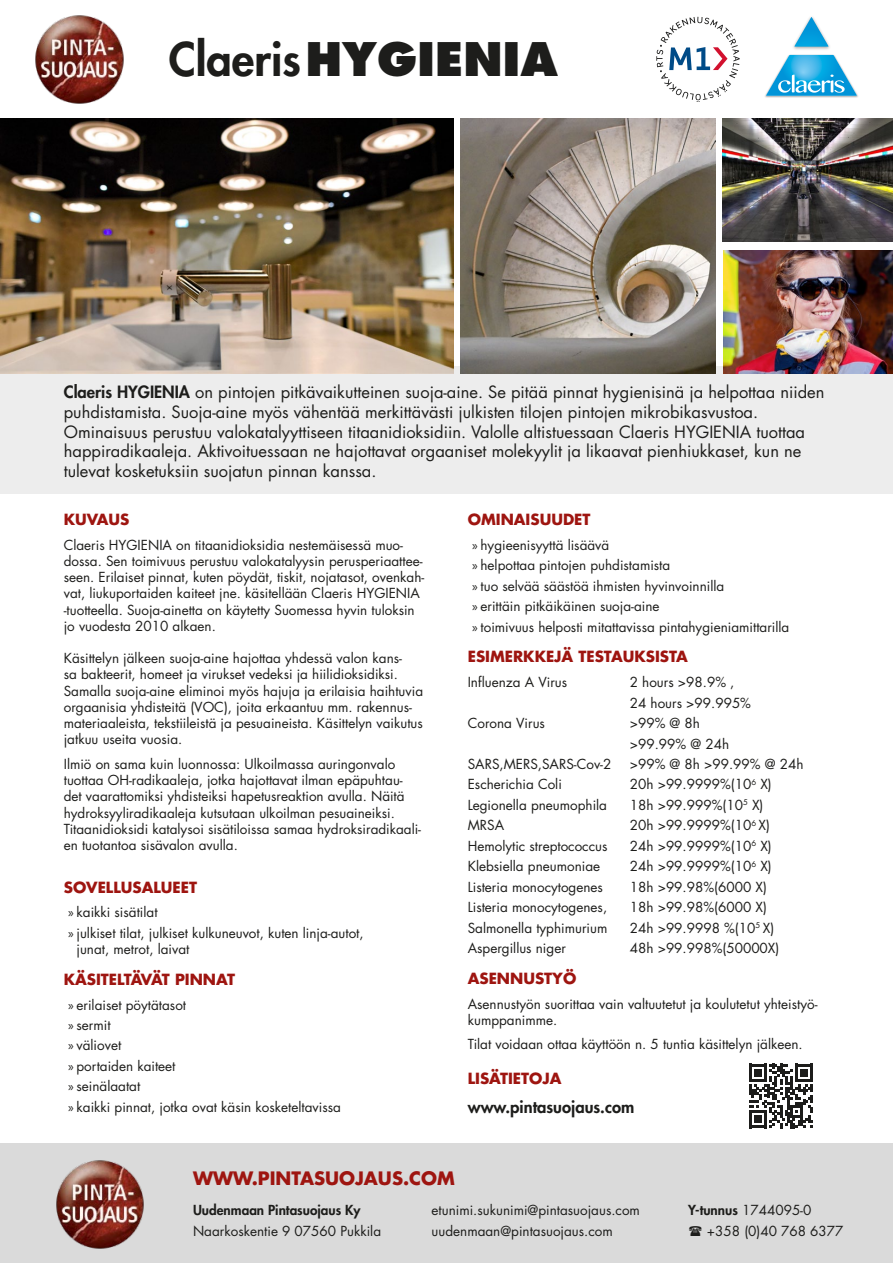
<style>
.page{position:relative;width:893px;height:1263px;background:#fff}
.page>*{position:absolute;margin:0;border:0;box-sizing:border-box;transform-origin:0 0}
.otsikko24p{font:800 45px "Futura Std";color:#1d1d1b}
.otsikko14p{font:700 18px "Futura Std";color:#9e1510}
.inkku{font:16.5px/19.8px "Futura Std";color:#1d1d1b}
.leipä{font:800 16.5px "Futura Std";color:#1d1d1b}
.väli{font:700 15px "Futura Std";color:#9e1510}
.leipä-2{font:700 15px "Futura Std";color:#9e1510}
.leipä-3{font:13.5px/16.2px "Futura Std";color:#1d1d1b}
.pallolista{font:13.5px "Futura Std";color:#1d1d1b}
.leipä-4{font:800 13.5px "Futura Std";color:#1d1d1b}
.s1{font-style:inherit}
.s2{font-weight:800}
.s3{font-family:"Myriad Pro"}
</style>
<div class="page">
<div style="left:0;top:366px;width:893px;height:127px;background:#ededed"></div>
<div style="left:0;top:1144px;width:893px;height:119px;background:#dadada"></div>
<img style="left:56px;top:1160px;width:88px;height:89px">
<svg style="left:749px;top:1064px;width:64px;height:64px"></svg>
<img style="left:0;top:118px;width:454px;height:255px">
<img style="left:461px;top:118px;width:255px;height:255px">
<img style="left:723px;top:118px;width:170px;height:124px">
<img style="left:723px;top:250px;width:170px;height:123px">
<img style="left:35px;top:15px;width:89px;height:89px">
<img style="left:793px;top:45px;width:37px;height:5px">
<svg style="left:794px;top:17px;width:35px;height:30px"></svg>
<img style="left:765px;top:54px;width:93px;height:44px">
<svg style="left:766px;top:55px;width:91px;height:41px"></svg>
<svg style="left:656px;top:17px;width:84px;height:85px"></svg>
<p class="otsikko24p" style="left:169px;top:30px;width:390px"><span class="s1">Claeris</span>HYGIENIA</p>
<p class="inkku" style="left:64px;top:382px;width:762px"><span class="s2">Claeris HYGIENIA</span> on pintojen pitkävaikutteinen suoja-aine. Se pitää pinnat hygienisinä ja helpottaa niiden puhdistamista. Suoja-aine myös vähentää merkittävästi julkisten tilojen pintojen mikrobikasvustoa.<br>Ominaisuus perustuu valokatalyyttiseen titaanidioksidiin. Valolle altistuessaan Claeris HYGIENIA tuottaa happiradikaaleja. Aktivoituessaan ne hajottavat orgaaniset molekyylit ja likaavat pienhiukkaset, kun ne tulevat kosketuksiin suojatun pinnan kanssa.</p>
<p class="väli" style="left:64px;top:509px;width:67px">KUVAUS</p>
<p class="leipä-3" style="left:64px;top:537px;width:362px">Claeris HYGIENIA on titaanidioksidia nestemäisessä muo&shy;dossa. Sen toimivuus perustuu valokatalyysin perusperiaattee&shy;seen. Erilaiset pinnat, kuten pöydät, tiskit, nojatasot, ovenkah&shy;vat, liukuportaiden kaiteet jne. käsitellään Claeris HYGIENIA -tuotteella. Suoja-ainetta on käytetty Suomessa hyvin tuloksin jo vuodesta 2010 alkaen.</p>
<p class="leipä-3" style="left:64px;top:650px;width:361px">Käsittelyn jälkeen suoja-aine hajottaa yhdessä valon kans-<br>sa bakteerit, homeet ja virukset vedeksi ja hiilidioksidiksi.<br>Samalla suoja-aine eliminoi myös hajuja ja erilaisia haihtuvia orgaanisia yhdisteitä (VOC), joita erkaantuu mm. rakennus&shy;materiaaleista, tekstiileistä ja pesuaineista. Käsittelyn vaikutus jatkuu useita vuosia.</p>
<p class="leipä-3" style="left:64px;top:756px;width:359px">Ilmiö on sama kuin luonnossa: Ulkoilmassa auringonvalo tuottaa OH-radikaaleja, jotka hajottavat ilman epäpuhtau&shy;det vaarattomiksi yhdisteiksi hapetusreaktion avulla. Näitä hydroksyyliradikaaleja kutsutaan ulkoilman pesuaineiksi.<br>Titaanidioksidi katalysoi sisätiloissa samaa hydroksiradikaali&shy;en tuotantoa sisävalon avulla.</p>
<p class="leipä-2" style="left:64px;top:877px;width:135px">SOVELLUSALUEET</p>
<p class="leipä-3" style="left:68px;top:904px;width:91px"><span class="s3">»</span> kaikki sisätilat</p>
<p class="leipä-3" style="left:77px;top:925px;width:289px;text-indent:-9px"><span class="s3">»</span> julkiset tilat, julkiset kulkuneuvot, kuten linja-autot, junat, metrot, laivat</p>
<p class="väli" style="left:64px;top:969px;width:173px">KÄSITELTÄVÄT PINNAT</p>
<p class="leipä-3" style="left:68px;top:997px;width:120px"><span class="s3">»</span> erilaiset pöytätasot</p>
<p class="leipä-3" style="left:68px;top:1017px;width:44px"><span class="s3">»</span> sermit</p>
<p class="leipä-3" style="left:68px;top:1037px;width:55px"><span class="s3">»</span> väliovet</p>
<p class="leipä-3" style="left:68px;top:1058px;width:109px"><span class="s3">»</span> portaiden kaiteet</p>
<p class="leipä-3" style="left:68px;top:1078px;width:74px"><span class="s3">»</span> seinälaatat</p>
<p class="leipä-3" style="left:68px;top:1099px;width:274px"><span class="s3">»</span> kaikki pinnat, jotka ovat käsin kosketeltavissa</p>
<p class="väli" style="left:468px;top:509px;width:124px">OMINAISUUDET</p>
<p class="leipä-3" style="left:472px;top:537px;width:139px"><span class="s3">»</span> hygieenisyyttä lisäävä</p>
<p class="leipä-3" style="left:472px;top:557px;width:200px"><span class="s3">»</span> helpottaa pintojen puhdistamista</p>
<p class="leipä-3" style="left:472px;top:578px;width:254px"><span class="s3">»</span> tuo selvää säästöä ihmisten hyvinvoinnilla</p>
<p class="leipä-3" style="left:472px;top:598px;width:189px"><span class="s3">»</span> erittäin pitkäikäinen suoja-aine</p>
<p class="leipä-3" style="left:472px;top:619px;width:319px"><span class="s3">»</span> toimivuus helposti mitattavissa pintahygieniamittarilla</p>
<p class="väli" style="left:468px;top:647px;width:222px">ESIMERKKEJÄ TESTAUKSISTA</p>
<p class="pallolista" style="left:468px;top:673px;width:101px">Influenza A Virus</p>
<p class="pallolista" style="left:630px;top:673px;width:106px">2 hours &gt;98.9% ,</p>
<p class="pallolista" style="left:630px;top:694px;width:123px">24 hours &gt;99.995%</p>
<p class="pallolista" style="left:468px;top:714px;width:79px">Corona Virus</p>
<p class="pallolista" style="left:630px;top:714px;width:72px">&gt;99% @ 8h</p>
<p class="pallolista" style="left:630px;top:735px;width:101px">&gt;99.99% @ 24h</p>
<p class="pallolista" style="left:468px;top:755px;width:145px">SARS,MERS,SARS-Cov-2</p>
<p class="pallolista" style="left:630px;top:755px;width:175px">&gt;99% @ 8h &gt;99.99% @ 24h</p>
<p class="pallolista" style="left:468px;top:776px;width:96px">Escherichia Coli</p>
<p class="pallolista" style="left:630px;top:776px;width:144px">20h &gt;99.9999%(10<sup>6</sup> X)</p>
<p class="pallolista" style="left:468px;top:796px;width:141px">Legionella pneumophila</p>
<p class="pallolista" style="left:630px;top:796px;width:135px">18h &gt;99.999%(10<sup>5</sup> X)</p>
<p class="pallolista" style="left:468px;top:817px;width:38px">MRSA</p>
<p class="pallolista" style="left:630px;top:817px;width:142px">20h &gt;99.9999%(10<sup>6</sup> X)</p>
<p class="pallolista" style="left:468px;top:837px;width:141px">Hemolytic streptococcus</p>
<p class="pallolista" style="left:630px;top:837px;width:144px">24h &gt;99.9999%(10<sup>6</sup> X)</p>
<p class="pallolista" style="left:468px;top:858px;width:134px">Klebsiella pneumoniae</p>
<p class="pallolista" style="left:630px;top:858px;width:144px">24h &gt;99.9999%(10<sup>6</sup> X)</p>
<p class="pallolista" style="left:468px;top:878px;width:137px">Listeria monocytogenes</p>
<p class="pallolista" style="left:630px;top:878px;width:139px">18h &gt;99.98%(6000 X)</p>
<p class="pallolista" style="left:468px;top:898px;width:141px">Listeria monocytogenes,</p>
<p class="pallolista" style="left:630px;top:898px;width:139px">18h &gt;99.98%(6000 X)</p>
<p class="pallolista" style="left:468px;top:919px;width:141px">Salmonella typhimurium</p>
<p class="pallolista" style="left:630px;top:919px;width:146px">24h &gt;99.9998 %(10<sup>5</sup> X)</p>
<p class="pallolista" style="left:468px;top:939px;width:100px">Aspergillus niger</p>
<p class="pallolista" style="left:630px;top:939px;width:151px">48h &gt;99.998%(50000X)</p>
<p class="väli" style="left:468px;top:968px;width:110px">ASENNUSTYÖ</p>
<p class="leipä-3" style="left:468px;top:995px;width:351px">Asennustyön suorittaa vain valtuutetut ja koulutetut yhteistyö&shy;kumppanimme.</p>
<p class="leipä-3" style="left:468px;top:1036px;width:336px">Tilat voidaan ottaa käyttöön n. 5 tuntia käsittelyn jälkeen.</p>
<p class="väli" style="left:468px;top:1069px;width:95px">LISÄTIETOJA</p>
<p class="leipä" style="left:468px;top:1096px;width:168px">www.pintasuojaus.com</p>
<p class="otsikko14p" style="left:193px;top:1166px;width:263px">WWW.PINTASUOJAUS.COM</p>
<p class="leipä-4" style="left:193px;top:1201px;width:169px">Uudenmaan Pintasuojaus Ky</p>
<p class="leipä-3" style="left:432px;top:1202px;width:210px">etunimi.sukunimi@pintasuojaus.com</p>
<p class="leipä-3" style="left:688px;top:1202px;width:125px"><span class="s2">Y-tunnus</span> 1744095-0</p>
<p class="leipä-3" style="left:193px;top:1223px;width:190px">Naarkoskentie 9 07560 Pukkila</p>
<p class="leipä-3" style="left:432px;top:1223px;width:183px">uudenmaan@pintasuojaus.com</p>
<p class="leipä-3" style="left:707px;top:1223px;width:138px">+358 (0)40 768 6377</p>
</div>
